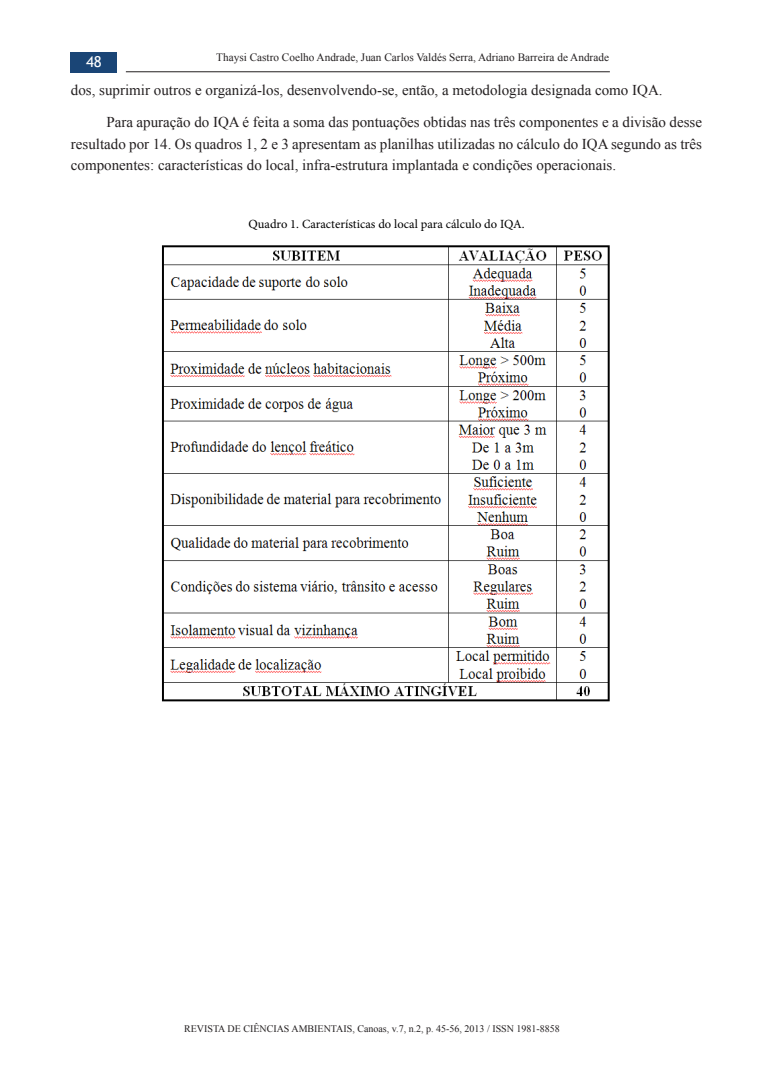
<style>
.page{position:relative;width:773px;height:1081px;background:#fff}
.page>*{position:absolute;margin:0;border:0;box-sizing:border-box;transform-origin:0 0}
.Corpo_Texto{font:15px/21.2px "Times New Roman";color:#231f20;text-align:justify}
.t1{font:15px "Trebuchet MS";color:#fff}
.Gráficos_Tabelas{font:12.5px "Minion Pro";color:#000}
.t2{font:11.25px "Times New Roman";color:#231f20}
.t3{font:10px "Times New Roman";color:#231f20}
</style>
<div class="page">
<div style="left:71px;top:52px;width:46px;height:20px;background:#1a4576"></div>
<hr style="left:126px;top:71px;width:483px;height:1px;background:#231f20">
<img style="left:162px;top:245px;width:448px;height:457px">
<p class="t1" style="left:86px;top:53px;width:17px">48</p>
<p class="t2" style="left:216px;top:50px;width:394px">Thaysi Castro Coelho Andrade, Juan Carlos Valdés Serra, Adriano Barreira de Andrade</p>
<p class="Corpo_Texto" style="left:71px;top:80px;width:593px">dos, suprimir outros e organizá-los, desenvolvendo-se, então, a metodologia designada como IQA.</p>
<p class="Corpo_Texto" style="left:71px;top:111px;width:632px;text-indent:35px">Para apuração do IQA é feita a soma das pontuações obtidas nas três componentes e a divisão desse resultado por 14. Os quadros 1, 2 e 3 apresentam as planilhas utilizadas no cálculo do IQA segundo as três componentes: características do local, infra-estrutura implantada e condições operacionais.</p>
<p class="Gráficos_Tabelas" style="left:248px;top:216px;width:277px">Quadro 1. Características do local para cálculo do IQA.</p>
<p class="t3" style="left:184px;top:1022px;width:377px">REVISTA DE CIÊNCIAS AMBIENTAIS, Canoas, v.7, n.2, p. 45-56, 2013 / ISSN 1981-8858</p>
</div>
